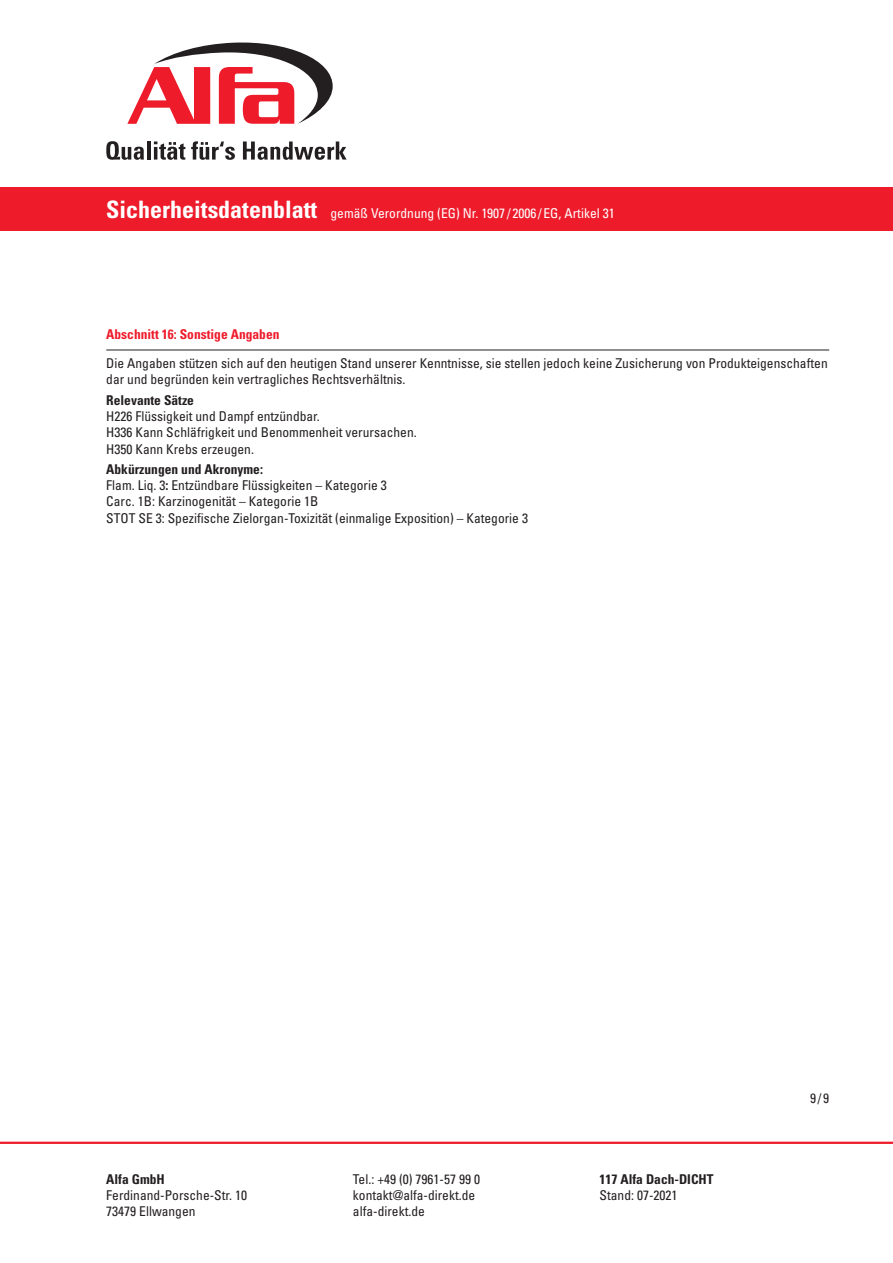
<style>
.page{position:relative;width:893px;height:1263px;background:#fff}
.page>*{position:absolute;margin:0;border:0;box-sizing:border-box;transform-origin:0 0}
.Gliederungspunkte{font:condensed 13.5px/16.2px "Univers LT Std";color:#231f20}
.t1{font:condensed 13.5px "Univers LT Std";color:#fff}
.Gliederungspunkte-2{font:700 condensed 13.5px "Univers LT Std";color:#ee1b2b}
.t2{font:700 condensed 13.5px "Univers LT Std";color:#231f20}
.s1{font-weight:700;font-size:24px}
.s2{font-weight:700}
</style>
<div class="page">
<hr style="left:0;top:1142px;width:893px;height:2px;background:#ee1b2b">
<div style="left:0;top:187px;width:893px;height:44px;background:#ee1b2b"></div>
<svg style="left:106px;top:141px;width:38px;height:19px"></svg>
<hr style="left:147px;top:141px;width:3px;height:19px;background:#231f20">
<svg style="left:154px;top:141px;width:31px;height:19px"></svg>
<svg style="left:191px;top:141px;width:44px;height:19px"></svg>
<svg style="left:243px;top:141px;width:104px;height:19px"></svg>
<svg style="left:127px;top:42px;width:206px;height:82px"></svg>
<hr style="left:106px;top:350px;width:723px;height:1px;background:#231f20">
<p class="t1" style="left:106px;top:205px;width:510px"><span class="s1">Sicherheitsdatenblatt</span> gemäß Verordnung (EG) Nr. 1907 / 2006 /EG, Artikel 31</p>
<p class="Gliederungspunkte-2" style="left:106px;top:325px;width:175px">Abschnitt 16: Sonstige Angaben</p>
<p class="Gliederungspunkte" style="left:106px;top:355px;width:723px">Die Angaben stützen sich auf den heutigen Stand unserer Kenntnisse, sie stellen jedoch keine Zusicherung von Produkteigenschaften dar und begründen kein vertragliches Rechtsverhältnis.</p>
<p class="Gliederungspunkte" style="left:106px;top:392px;width:312px"><span class="s2">Relevante Sätze<br></span>H226 Flüssigkeit und Dampf entzündbar.<br>H336 Kann Schläfrigkeit und Benommenheit verursachen.<br>H350 Kann Krebs erzeugen.</p>
<p class="Gliederungspunkte" style="left:106px;top:461px;width:423px"><span class="s2">Abkürzungen und Akronyme:<br></span>Flam. Liq. 3<span class="s2">:</span> Entzündbare Flüssigkeiten – Kategorie 3<br>Carc. 1B: Karzinogenität – Kategorie 1B<br>STOT SE 3: Spezifische Zielorgan-Toxizität (einmalige Exposition) – Kategorie 3</p>
<p class="t2" style="left:106px;top:1171px;width:60px">Alfa GmbH</p>
<p class="Gliederungspunkte" style="left:106px;top:1187px;width:142px">Ferdinand-Porsche-Str. 10<br>73479 Ellwangen</p>
<p class="Gliederungspunkte" style="left:353px;top:1171px;width:129px">Tel.: +49 (0) 7961-57 99 0 kontakt@alfa-direkt.de alfa-direkt.de</p>
<p class="t2" style="left:600px;top:1171px;width:115px">117 Alfa Dach-DICHT</p>
<p class="Gliederungspunkte" style="left:600px;top:1187px;width:79px">Stand: 07-2021</p>
<p class="Gliederungspunkte" style="left:810px;top:1090px;width:21px">9/9</p>
</div>
